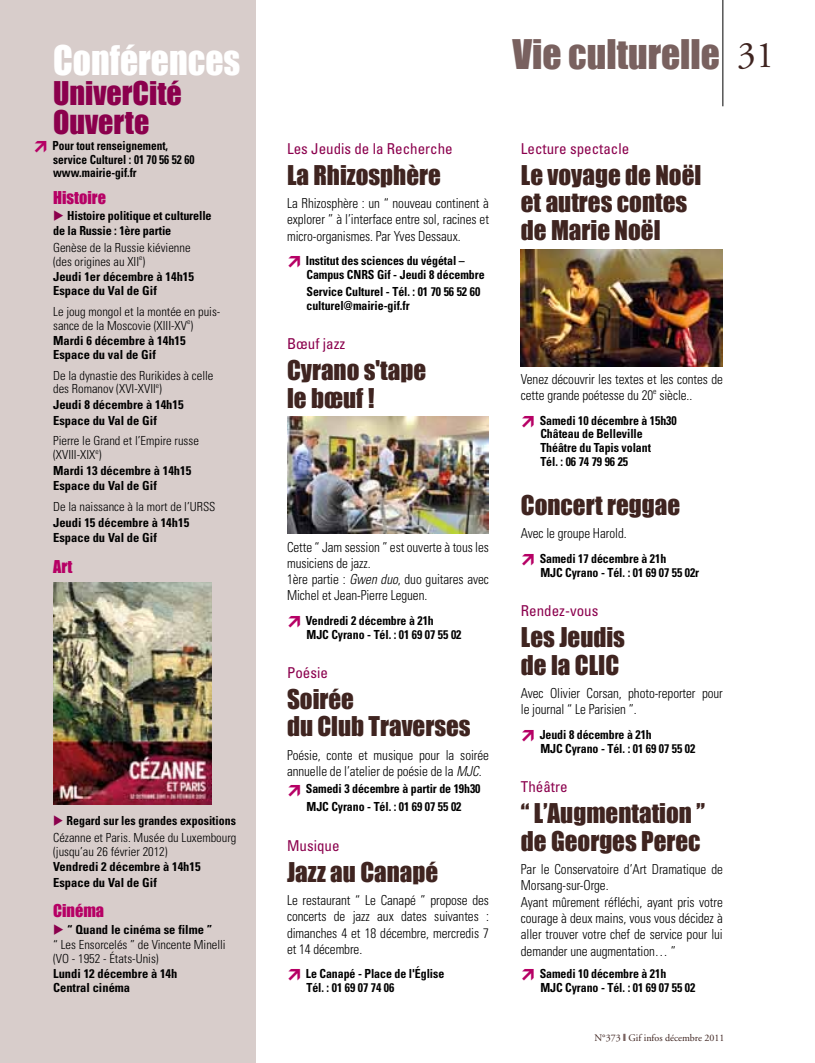
<style>
.page{position:relative;width:815px;height:1063px;background:#fff}
.page>*{position:absolute;margin:0;border:0;box-sizing:border-box;transform-origin:0 0}
.t1{font:37.5px "Impact";color:#79615f}
.t2{font:37.5px "Impact";color:#fff;scale:.95 1}
.t3{font:37.5px "Adobe Garamond LT";color:#3f2420}
.t4{font:30px/28.8px "Impact";color:#8b004d}
.t5{font:25px/27.6px "Impact";color:#3f2420}
.t6{font:16.25px "Impact";color:#b60065}
.t7{font:condensed 15px "Univers LT";color:#8b004d}
.t8{font:300 condensed 13.75px/16.2px "Univers LT";letter-spacing:-.005em;color:#000;scale:.95 1}
.t9{font:700 condensed 12.5px/13.9px "Univers LT";letter-spacing:-.005em;color:#000;scale:.95 1}
.t10{font:300 condensed 12.5px/13.8px "Univers LT";color:#000}
.t11{font:700 condensed 12.5px/15.5px "Univers LT";letter-spacing:-.005em;color:#000}
.t12{font:700 condensed 12.5px/13.8px "Univers LT";letter-spacing:-.005em;color:#000;scale:.91 1}
.t13{font:10px "Adobe Garamond LT";color:#3f2420}
.s1{color:#8b004d}
.s2{font-weight:700}
.s3{font-style:italic}
.s4{font-family:"Monotype Sorts";color:#79615f}
</style>
<div class="page">
<hr style="left:723px;top:0;width:1px;height:106px;background:#000">
<hr style="left:255px;top:142px;width:1px;height:850px;background:#8b004d">
<div style="left:0;top:0;width:255px;height:1063px;background:#d8cdcb"></div>
<img style="left:521px;top:250px;width:202px;height:117px">
<img style="left:287px;top:416px;width:202px;height:117px">
<img style="left:53px;top:582px;width:159px;height:223px">
<h1 class="t1" style="left:513px;top:31px;width:209px">Vie culturelle</h1>
<h1 class="t2" style="left:53px;top:38px;width:199px">Conférences</h1>
<h1 class="t3" style="left:737px;top:33px;width:39px">31</h1>
<h2 class="t4" style="left:53px;top:79px;width:130px">UniverCité<br>Ouverte</h2>
<p class="t12" style="left:52px;top:139px;width:158px">Pour tout renseignement, service Culturel : 01 70 56 52 60 www.mairie-gif.fr</p>
<p class="t6" style="left:53px;top:188px;width:54px">Histoire</p>
<p class="t11" style="left:53px;top:209px;width:160px;line-height:14.4px"><span class="s1">◆</span> Histoire politique et culturelle de la Russie : 1ère partie</p>
<p class="t10" style="left:53px;top:241px;width:139px">Genèse de la Russie kiévienne (des origines au XII<sup>e</sup>)</p>
<p class="t11" style="left:53px;top:270px;width:142px;line-height:13.8px">Jeudi 1er décembre à 14h15<br>Espace du Val de Gif</p>
<p class="t10" style="left:53px;top:305px;width:169px">Le joug mongol et la montée en puis&shy;sance de la Moscovie (XIII-XV<sup>e</sup>)</p>
<p class="t11" style="left:53px;top:334px;width:134px;line-height:13.8px">Mardi 6 décembre à 14h15<br>Espace du val de Gif</p>
<p class="t10" style="left:53px;top:368px;width:162px">De la dynastie des Rurikides à celle des Romanov (XVI-XVII<sup>e</sup>)</p>
<p class="t11" style="left:53px;top:397px;width:132px">Jeudi 8 décembre à 14h15<br>Espace du Val de Gif</p>
<p class="t10" style="left:53px;top:434px;width:147px">Pierre le Grand et l’Empire russe (XVIII-XIX<sup>e</sup>)</p>
<p class="t11" style="left:53px;top:462px;width:140px">Mardi 13 décembre à 14h15<br>Espace du Val de Gif</p>
<p class="t10" style="left:53px;top:500px;width:164px">De la naissance à la mort de l’URSS</p>
<p class="t11" style="left:53px;top:514px;width:138px">Jeudi 15 décembre à 14h15<br>Espace du Val de Gif</p>
<p class="t6" style="left:53px;top:556px;width:21px">Art</p>
<p class="t10" style="left:53px;top:812px;width:185px;line-height:17.2px"><span class="s1">◆</span> <span class="s2">Regard sur les grandes expositions<br></span>Cézanne et Paris. Musée du Luxembourg</p>
<p class="t10" style="left:53px;top:844px;width:116px">(jusqu’au 26 février 2012)</p>
<p class="t11" style="left:53px;top:859px;width:149px">Vendredi 2 décembre à 14h15<br>Espace du Val de Gif</p>
<p class="t6" style="left:53px;top:901px;width:52px">Cinéma</p>
<p class="t10" style="left:53px;top:921px;width:174px;line-height:15.5px"><span class="s1">◆</span> <span class="s2">“ Quand le cinéma se filme ”<br></span>“ Les Ensorcelés ” de Vincente Minelli</p>
<p class="t10" style="left:53px;top:952px;width:107px">(VO - 1952 - états-Unis)</p>
<p class="t11" style="left:53px;top:967px;width:126px;line-height:13.8px">Lundi 12 décembre à 14h<br>Central cinéma</p>
<p class="t7" style="left:287px;top:139px;width:167px">Les Jeudis de la Recherche</p>
<h3 class="t5" style="left:287px;top:161px;width:155px">La Rhizosphère</h3>
<p class="t8" style="left:287px;top:195px;width:214px;text-align:justify">La Rhizosphère : un “ nouveau continent à explorer ” à l’interface entre sol, racines et micro-organismes. Par Yves Dessaux.</p>
<p class="t9" style="left:306px;top:254px;width:190px">Institut des sciences du végétal –<br>Campus CNRS Gif - Jeudi 8 décembre</p>
<p class="t9" style="left:306px;top:285px;width:184px">Service Culturel - Tél. : 01 70 56 52 60 culturel@mairie-gif.fr</p>
<p class="t7" style="left:287px;top:334px;width:60px">Bœuf jazz</p>
<h3 class="t5" style="left:287px;top:357px;width:141px">Cyrano s'tape le bœuf !</h3>
<p class="t8" style="left:287px;top:539px;width:214px">Cette “ Jam session ” est ouverte à tous les musiciens de jazz.<br>1ère partie : <span class="s3">Gwen duo</span>, duo guitares avec<br>Michel et Jean-Pierre Leguen.</p>
<p class="t9" style="left:306px;top:613px;width:165px">Vendredi 2 décembre à 21h<br>MJC Cyrano - Tél. : 01 69 07 55 02</p>
<p class="t7" style="left:287px;top:663px;width:42px">Poésie</p>
<h3 class="t5" style="left:287px;top:685px;width:185px">Soirée<br>du Club Traverses</h3>
<p class="t8" style="left:287px;top:747px;width:214px">Poésie, conte et musique pour la soirée annuelle de l’atelier de poésie de la <span class="s3">MJC</span>.</p>
<p class="t9" style="left:306px;top:780px;width:185px;line-height:18px">Samedi 3 décembre à partir de 19h30<br>MJC Cyrano - Tél. : 01 69 07 55 02</p>
<p class="t7" style="left:287px;top:836px;width:54px">Musique</p>
<h3 class="t5" style="left:287px;top:858px;width:153px">Jazz au Canapé</h3>
<p class="t8" style="left:287px;top:892px;width:214px;text-align:justify">Le restaurant “ Le Canapé ” propose des concerts de jazz aux dates suivantes : dimanches 4 et 18 décembre, mercredis 7 et 14 décembre.</p>
<p class="t9" style="left:306px;top:967px;width:147px">Le Canapé - Place de l'église<br>Tél. : 01 69 07 74 06</p>
<p class="t7" style="left:521px;top:139px;width:110px">Lecture spectacle</p>
<h3 class="t5" style="left:521px;top:161px;width:182px">Le voyage de Noël et autres contes de Marie Noël</h3>
<p class="t8" style="left:521px;top:371px;width:214px">Venez découvrir les textes et les contes de cette grande poétesse du 20<sup>e</sup> siècle..</p>
<p class="t9" style="left:540px;top:413px;width:146px">Samedi 10 décembre à 15h30<br>Château de Belleville<br>Théâtre du Tapis volant<br>Tél. : 06 74 79 96 25</p>
<h3 class="t5" style="left:521px;top:491px;width:161px">Concert reggae</h3>
<p class="t8" style="left:521px;top:525px;width:113px">Avec le groupe Harold.</p>
<p class="t9" style="left:540px;top:551px;width:169px">Samedi 17 décembre à 21h<br>MJC Cyrano - Tél. : 01 69 07 55 02r</p>
<p class="t7" style="left:521px;top:601px;width:79px">Rendez-vous</p>
<h3 class="t5" style="left:521px;top:623px;width:106px">Les Jeudis de la CLIC</h3>
<p class="t8" style="left:521px;top:685px;width:214px">Avec Olivier Corsan, photo-reporter pour le journal “ Le Parisien ”.</p>
<p class="t9" style="left:540px;top:727px;width:165px">Jeudi 8 décembre à 21h<br>MJC Cyrano - Tél. : 01 69 07 55 02</p>
<p class="t7" style="left:521px;top:777px;width:48px">Théâtre</p>
<h3 class="t5" style="left:521px;top:799px;width:186px">“ L’Augmentation ” de Georges Perec</h3>
<p class="t8" style="left:521px;top:861px;width:214px">Par le Conservatoire d’Art Dramatique de Morsang-sur-Orge.<br>Ayant mûrement réfléchi, ayant pris votre courage à deux mains, vous vous décidez à aller trouver votre chef de service pour lui demander une augmentation… ”</p>
<p class="t9" style="left:540px;top:967px;width:165px">Samedi 10 décembre à 21h<br>MJC Cyrano - Tél. : 01 69 07 55 02</p>
<p class="t13" style="left:594px;top:1032px;width:132px">N°373 <span class="s4">y</span> Gif infos décembre 2011</p>
</div>
